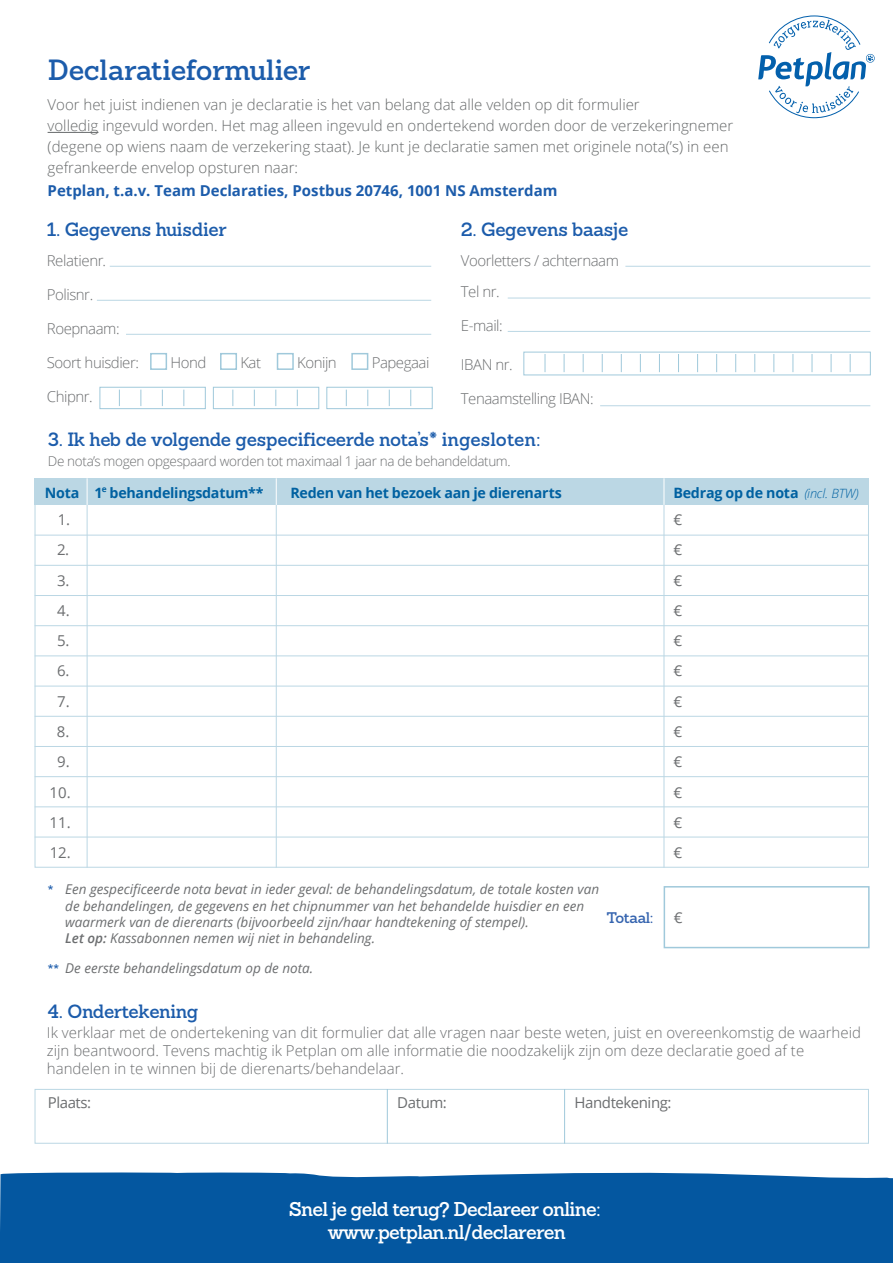
<style>
.page{position:relative;width:893px;height:1263px;background:#fff}
.page>*{position:absolute;margin:0;border:0;box-sizing:border-box;transform-origin:0 0}
.t1{font:600 28.5px "Sanchez";letter-spacing:-.015em;color:#1c5cab}
.t2{font:600 19.5px/23.4px "Sanchez";letter-spacing:-.035em;color:#fff;text-align:center}
.t3{font:600 18.75px "Sanchez";letter-spacing:-.02em;color:#1c5cab}
.t4{font:300 15px/18px "Open Sans";color:#6c6e70}
.t5{font:300 15px/21px "Open Sans";color:#66696a}
.t6{font:300 15px/30.6px "Open Sans";letter-spacing:-.03em;color:#6c6e70}
.t7{font:15px "Open Sans";letter-spacing:-.025em;color:#6c6e70}
.t8{font:700 15px "Open Sans";color:#1c5cab}
.t9{font:300 15px "Open Sans";letter-spacing:-.025em;color:#6c6e70}
.t10{font:600 15px "Sanchez";letter-spacing:-.02em;color:#3564af}
.t11{font:italic 15px "Arial";color:#1c5cab}
.t12{font:700 14.25px "Open Sans";letter-spacing:-.015em;color:#0061a1}
.t13{font:italic 13.5px/16.2px "Open Sans";color:#6c6e70}
.t14{font:300 13.5px "Open Sans";letter-spacing:-.025em;color:#6c6e70}
.s1{font-weight:300;font-style:italic;font-size:12.75px}
.s2{font-weight:600}
</style>
<div class="page">
<div style="left:0;top:1172px;width:893px;height:91px;background:#0457a0"></div>
<div style="left:35px;top:478px;width:834px;height:27px;background:#bbd7e4"></div>
<hr style="left:35px;top:535px;width:834px;height:1px;background:#bbd7e4">
<hr style="left:110px;top:266px;width:321px;height:1px;background:#bbd7e4">
<hr style="left:97px;top:300px;width:334px;height:1px;background:#bbd7e4">
<hr style="left:126px;top:334px;width:305px;height:1px;background:#bbd7e4">
<hr style="left:600px;top:405px;width:270px;height:1px;background:#bbd7e4">
<hr style="left:625px;top:266px;width:245px;height:1px;background:#bbd7e4">
<hr style="left:508px;top:298px;width:362px;height:1px;background:#bbd7e4">
<hr style="left:508px;top:331px;width:362px;height:1px;background:#bbd7e4">
<hr style="left:35px;top:565px;width:834px;height:1px;background:#bbd7e4">
<hr style="left:35px;top:595px;width:834px;height:1px;background:#bbd7e4">
<hr style="left:35px;top:625px;width:834px;height:1px;background:#bbd7e4">
<hr style="left:35px;top:655px;width:834px;height:1px;background:#bbd7e4">
<hr style="left:35px;top:686px;width:834px;height:1px;background:#bbd7e4">
<hr style="left:35px;top:716px;width:834px;height:1px;background:#bbd7e4">
<hr style="left:35px;top:746px;width:834px;height:1px;background:#bbd7e4">
<hr style="left:35px;top:776px;width:834px;height:1px;background:#bbd7e4">
<hr style="left:35px;top:806px;width:834px;height:1px;background:#bbd7e4">
<hr style="left:35px;top:837px;width:834px;height:1px;background:#bbd7e4">
<div style="left:150px;top:353px;width:17px;height:17px;border:2px solid #a0c9db"></div>
<div style="left:220px;top:353px;width:17px;height:17px;border:2px solid #a0c9db"></div>
<div style="left:277px;top:353px;width:17px;height:17px;border:2px solid #a0c9db"></div>
<div style="left:351px;top:353px;width:17px;height:17px;border:2px solid #a0c9db"></div>
<hr style="left:87px;top:478px;width:1px;height:390px;background:#bbd7e4">
<hr style="left:276px;top:478px;width:1px;height:390px;background:#bbd7e4">
<hr style="left:664px;top:478px;width:1px;height:390px;background:#bbd7e4">
<div style="left:35px;top:1089px;width:834px;height:54px;border:1px solid #bbd7e4"></div>
<div style="left:664px;top:886px;width:206px;height:62px;border:2px solid #a0c9db"></div>
<div style="left:523px;top:352px;width:348px;height:23px;border:1px solid #a0c9db"></div>
<svg style="left:545px;top:354px;width:1px;height:18px"></svg>
<svg style="left:564px;top:354px;width:1px;height:18px"></svg>
<svg style="left:583px;top:354px;width:1px;height:18px"></svg>
<svg style="left:602px;top:354px;width:1px;height:18px"></svg>
<svg style="left:621px;top:354px;width:1px;height:18px"></svg>
<svg style="left:640px;top:354px;width:1px;height:18px"></svg>
<svg style="left:659px;top:354px;width:1px;height:18px"></svg>
<svg style="left:678px;top:354px;width:1px;height:18px"></svg>
<svg style="left:697px;top:354px;width:1px;height:18px"></svg>
<svg style="left:716px;top:354px;width:1px;height:18px"></svg>
<svg style="left:735px;top:354px;width:1px;height:18px"></svg>
<svg style="left:754px;top:354px;width:1px;height:18px"></svg>
<svg style="left:773px;top:354px;width:1px;height:18px"></svg>
<svg style="left:793px;top:354px;width:1px;height:18px"></svg>
<svg style="left:812px;top:354px;width:1px;height:18px"></svg>
<svg style="left:831px;top:354px;width:1px;height:18px"></svg>
<svg style="left:850px;top:354px;width:1px;height:18px"></svg>
<div style="left:100px;top:387px;width:106px;height:22px;border:1px solid #a0c9db"></div>
<div style="left:213px;top:387px;width:106px;height:22px;border:1px solid #a0c9db"></div>
<div style="left:326px;top:387px;width:107px;height:22px;border:1px solid #a0c9db"></div>
<svg style="left:119px;top:390px;width:1px;height:16px"></svg>
<svg style="left:232px;top:390px;width:1px;height:16px"></svg>
<svg style="left:346px;top:390px;width:1px;height:16px"></svg>
<svg style="left:140px;top:390px;width:1px;height:16px"></svg>
<svg style="left:254px;top:390px;width:1px;height:16px"></svg>
<svg style="left:367px;top:390px;width:1px;height:16px"></svg>
<svg style="left:162px;top:390px;width:1px;height:16px"></svg>
<svg style="left:275px;top:390px;width:1px;height:16px"></svg>
<svg style="left:389px;top:390px;width:1px;height:16px"></svg>
<svg style="left:183px;top:390px;width:1px;height:16px"></svg>
<svg style="left:297px;top:390px;width:1px;height:16px"></svg>
<svg style="left:410px;top:390px;width:1px;height:16px"></svg>
<hr style="left:387px;top:1089px;width:1px;height:54px;background:#a0c9db">
<hr style="left:564px;top:1089px;width:1px;height:54px;background:#a0c9db">
<svg style="left:87px;top:478px;width:1px;height:27px"></svg>
<svg style="left:276px;top:478px;width:1px;height:27px"></svg>
<svg style="left:664px;top:478px;width:1px;height:27px"></svg>
<svg style="left:758px;top:15px;width:117px;height:103px"></svg>
<hr style="left:48px;top:132px;width:50px;height:1px;background:#66696a">
<h1 class="t1" style="left:48px;top:58px;width:264px">Declaratieformulier</h1>
<p class="t5" style="left:48px;top:96px;width:687px">Voor het juist indienen van je declaratie is het van belang dat alle velden op dit formulier<br>volledig ingevuld worden. Het mag alleen ingevuld en ondertekend worden door de verzekeringnemer (degene op wiens naam de verzekering staat). Je kunt je declaratie samen met originele nota(’s) in een gefrankeerde envelop opsturen naar:</p>
<p class="t8" style="left:48px;top:184px;width:511px">Petplan, t.a.v. Team Declaraties, Postbus 20746, 1001 NS Amsterdam</p>
<h3 class="t3" style="left:47px;top:222px;width:181px">1. Gegevens huisdier</h3>
<p class="t9" style="left:47px;top:255px;width:60px">Relatienr.</p>
<p class="t6" style="left:47px;top:281px;width:48px">Polisnr.</p>
<p class="t6" style="left:47px;top:315px;width:74px">Roepnaam:</p>
<p class="t6" style="left:47px;top:349px;width:94px">Soort huisdier:</p>
<p class="t4" style="left:170px;top:355px;width:37px">Hond</p>
<p class="t4" style="left:240px;top:355px;width:22px">Kat</p>
<p class="t4" style="left:297px;top:355px;width:41px">Konijn</p>
<p class="t6" style="left:372px;top:349px;width:59px">Papegaai</p>
<p class="t4" style="left:47px;top:389px;width:47px">Chipnr.</p>
<h3 class="t3" style="left:461px;top:222px;width:169px">2. Gegevens baasje</h3>
<p class="t6" style="left:461px;top:247px;width:160px">Voorletters / achternaam<br>Tel nr.</p>
<p class="t4" style="left:461px;top:318px;width:43px">E-mail:</p>
<p class="t4" style="left:461px;top:357px;width:53px">IBAN nr.</p>
<p class="t6" style="left:461px;top:385px;width:134px">Tenaamstelling IBAN:</p>
<h3 class="t3" style="left:48px;top:432px;width:494px">3. Ik heb de volgende gespecificeerde nota’s* ingesloten:</h3>
<p class="t12" style="left:45px;top:487px;width:220px">Nota 1<sup>e</sup> behandelingsdatum**</p>
<p class="t12" style="left:290px;top:487px;width:273px">Reden van het bezoek aan je dierenarts</p>
<p class="t12" style="left:673px;top:487px;width:187px">Bedrag op de nota <span class="s1">(incl. BTW)</span></p>
<p class="t7" style="left:58px;top:514px;width:14px">1.</p>
<p class="t7" style="left:673px;top:514px;width:10px">€</p>
<p class="t7" style="left:57px;top:544px;width:14px">2.</p>
<p class="t7" style="left:673px;top:544px;width:10px">€</p>
<p class="t7" style="left:57px;top:574px;width:14px">3.</p>
<p class="t7" style="left:673px;top:574px;width:10px">€</p>
<p class="t7" style="left:57px;top:605px;width:14px">4.</p>
<p class="t7" style="left:673px;top:605px;width:10px">€</p>
<p class="t7" style="left:57px;top:635px;width:14px">5.</p>
<p class="t7" style="left:673px;top:635px;width:10px">€</p>
<p class="t7" style="left:57px;top:665px;width:14px">6.</p>
<p class="t7" style="left:673px;top:665px;width:10px">€</p>
<p class="t7" style="left:57px;top:695px;width:14px">7.</p>
<p class="t7" style="left:673px;top:695px;width:10px">€</p>
<p class="t7" style="left:57px;top:726px;width:14px">8.</p>
<p class="t7" style="left:673px;top:726px;width:10px">€</p>
<p class="t7" style="left:57px;top:756px;width:14px">9.</p>
<p class="t7" style="left:673px;top:756px;width:10px">€</p>
<p class="t7" style="left:50px;top:786px;width:23px">10.</p>
<p class="t7" style="left:673px;top:786px;width:10px">€</p>
<p class="t7" style="left:50px;top:816px;width:23px">11.</p>
<p class="t7" style="left:673px;top:816px;width:10px">€</p>
<p class="t7" style="left:50px;top:847px;width:23px">12.</p>
<p class="t7" style="left:673px;top:847px;width:10px">€</p>
<p class="t14" style="left:48px;top:455px;width:464px">De nota’s mogen opgespaard worden tot maximaal 1 jaar na de behandeldatum.</p>
<p class="t13" style="left:65px;top:881px;width:535px">Een gespecificeerde nota bevat in ieder geval: de behandelingsdatum, de totale kosten van de behandelingen, de gegevens en het chipnummer van het behandelde huisdier en een waarmerk van de dierenarts (bijvoorbeeld zijn/haar handtekening of stempel).<br><span class="s2">Let op:</span> Kassabonnen nemen wij niet in behandeling.</p>
<p class="t13" style="left:65px;top:960px;width:249px">De eerste behandelingsdatum op de nota.</p>
<p class="t11" style="left:46px;top:882px;width:7px">*</p>
<p class="t11" style="left:46px;top:961px;width:13px">**</p>
<p class="t10" style="left:607px;top:912px;width:48px">Totaal:</p>
<p class="t7" style="left:674px;top:912px;width:10px">€</p>
<h3 class="t3" style="left:48px;top:1003px;width:152px">4. Ondertekening</h3>
<p class="t4" style="left:47px;top:1025px;width:816px">Ik verklaar met de ondertekening van dit formulier dat alle vragen naar beste weten, juist en overeenkomstig de waarheid zijn beantwoord. Tevens machtig ik Petplan om alle informatie die noodzakelijk zijn om deze declaratie goed af te handelen in te winnen bij de dierenarts/behandelaar.</p>
<p class="t7" style="left:48px;top:1097px;width:45px">Plaats:</p>
<p class="t7" style="left:397px;top:1097px;width:51px">Datum:</p>
<p class="t7" style="left:574px;top:1097px;width:99px">Handtekening:</p>
<h2 class="t2" style="left:289px;top:1199px;width:313px">Snel je geld terug? Declareer online: www.petplan.nl/declareren</h2>
</div>
